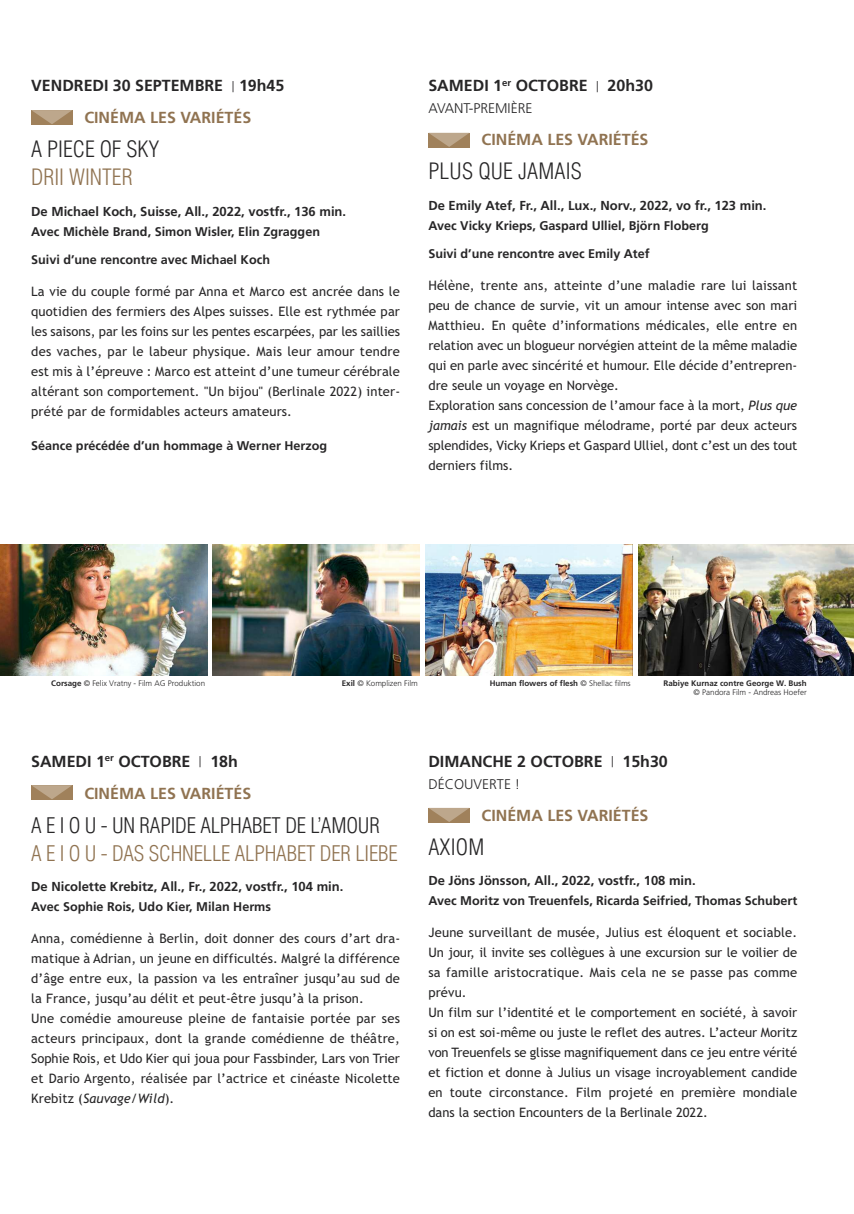
<style>
.page{position:relative;width:854px;height:1214px;background:#fff}
.page>*{position:absolute;margin:0;border:0;box-sizing:border-box;transform-origin:0 0}
.t1{font:300 condensed 22px "Helvetica";letter-spacing:.01em;color:#272627}
.t2{font:300 condensed 22px "Helvetica";color:#907351}
.t3{font:300 condensed 21px "Helvetica";letter-spacing:-.01em;color:#907351}
.t4{font:300 condensed 21px "Helvetica";letter-spacing:-.01em;color:#272627}
.t5{font:700 16px/32px "Frutiger";color:#272627}
.t6{font:700 16px "Frutiger";color:#907351}
.t7{font:300 14px "Frutiger";color:#272627}
.t8{font:13px/20px "Trebuchet MS";letter-spacing:.005em;color:#272627}
.t9{font:700 13px "Frutiger";color:#272627}
.t10{font:700 12.6px "Frutiger";color:#272627}
.t11{font:300 8px "Frutiger";color:#272627}
.t12{font:700 8px "Frutiger";color:#272627}
.s1{font-family:"Helvetica Neue";font-weight:300;font-size:15px}
.s2{color:#907351}
.s3{font-style:italic}
.s4{font-weight:700}
.s5{font-weight:300}
</style>
<div class="page">
<svg style="left:428px;top:133px;width:41px;height:14px"></svg>
<svg style="left:428px;top:807px;width:41px;height:15px"></svg>
<div style="left:31px;top:110px;width:41px;height:15px;background:#a0815b"></div>
<svg style="left:32px;top:110px;width:40px;height:14px"></svg>
<svg style="left:31px;top:785px;width:41px;height:14px"></svg>
<img style="left:0;top:544px;width:207px;height:131px">
<img style="left:213px;top:544px;width:207px;height:131px">
<img style="left:425px;top:544px;width:207px;height:131px">
<img style="left:638px;top:544px;width:215px;height:131px">
<p class="t5" style="left:84px;top:71px;width:201px;text-indent:-53px">VENDREDI 30 SEPTEMBRE <span class="s1">|</span> 19h45<br><span class="s2">CINÉMA LES VARIÉTÉS</span></p>
<h1 class="t1" style="left:31px;top:137px;width:130px">A PIECE OF SKY</h1>
<h1 class="t2" style="left:31px;top:165px;width:103px">DRII WINTER</h1>
<p class="t9" style="left:31px;top:206px;width:316px">De Michael Koch, Suisse, All., 2022, vostfr., 136 min.</p>
<p class="t10" style="left:31px;top:226px;width:290px">Avec Michèle Brand, Simon Wisler, Elin Zgraggen</p>
<p class="t10" style="left:31px;top:254px;width:240px">Suivi d’une rencontre avec Michael Koch</p>
<p class="t8" style="left:31px;top:281px;width:370px;text-align:justify">La vie du couple formé par Anna et Marco est ancrée dans le quotidien des fermiers des Alpes suisses. Elle est rythmée par les saisons, par les foins sur les pentes escarpées, par les saillies des vaches, par le labeur physique. Mais leur amour tendre est mis à l’épreuve : Marco est atteint d’une tumeur cérébrale altérant son comportement. "Un bijou" (Berlinale 2022) inter&shy;prété par de formidables acteurs amateurs.</p>
<p class="t10" style="left:31px;top:440px;width:297px">Séance précédée d’un hommage à Werner Herzog</p>
<p class="t5" style="left:428px;top:71px;width:226px">SAMEDI 1<sup>er</sup> OCTOBRE <span class="s1">|</span> 20h30</p>
<p class="t7" style="left:428px;top:103px;width:106px">AVANT-PREMIÈRE</p>
<p class="t6" style="left:481px;top:133px;width:168px">CINÉMA LES VARIÉTÉS</p>
<h1 class="t1" style="left:428px;top:159px;width:155px">PLUS QUE JAMAIS</h1>
<p class="t9" style="left:428px;top:200px;width:339px">De Emily Atef, Fr., All., Lux., Norv., 2022, vo fr., 123 min.</p>
<p class="t10" style="left:428px;top:220px;width:282px">Avec Vicky Krieps, Gaspard Ulliel, Björn Floberg</p>
<p class="t10" style="left:428px;top:248px;width:223px">Suivi d’une rencontre avec Emily Atef</p>
<p class="t8" style="left:428px;top:275px;width:370px">Hélène, trente ans, atteinte d’une maladie rare lui laissant peu de chance de survie, vit un amour intense avec son mari Matthieu. En quête d’informations médicales, elle entre en relation avec un blogueur norvégien atteint de la même maladie qui en parle avec sincérité et humour. Elle décide d’entrepren&shy;dre seule un voyage en Norvège.<br>Exploration sans concession de l’amour face à la mort, <span class="s3">Plus que jamais</span> est un magnifique mélodrame, porté par deux acteurs splendides, Vicky Krieps et Gaspard Ulliel, dont c’est un des tout derniers films.</p>
<p class="t11" style="left:51px;top:679px;width:155px"><span class="s4">Corsage</span> © Felix Vratny - Film AG Produktion</p>
<p class="t11" style="left:342px;top:679px;width:78px"><span class="s4">Exil</span> © Komplizen Film</p>
<p class="t12" style="left:489px;top:679px;width:142px">Human flowers of flesh <span class="s5">© Shellac films</span></p>
<p class="t12" style="left:663px;top:679px;width:144px">Rabiye Kurnaz contre George W. Bush</p>
<p class="t11" style="left:693px;top:689px;width:114px">© Pandora Film - Andreas Hoefer</p>
<p class="t5" style="left:84px;top:746px;width:168px;text-indent:-53px">SAMEDI 1<sup>er</sup> OCTOBRE <span class="s1">|</span> 18h<br><span class="s2">CINÉMA LES VARIÉTÉS</span></p>
<h2 class="t4" style="left:31px;top:812px;width:350px">A E I O U - UN RAPIDE ALPHABET DE L’AMOUR</h2>
<h2 class="t3" style="left:31px;top:840px;width:368px">A E I O U - DAS SCHNELLE ALPHABET DER LIEBE</h2>
<p class="t9" style="left:31px;top:880px;width:313px">De Nicolette Krebitz, All., Fr., 2022, vostfr., 104 min.</p>
<p class="t10" style="left:31px;top:901px;width:241px">Avec Sophie Rois, Udo Kier, Milan Herms</p>
<p class="t8" style="left:31px;top:928px;width:370px">Anna, comédienne à Berlin, doit donner des cours d’art dra&shy;matique à Adrian, un jeune en difficultés. Malgré la différence d’âge entre eux, la passion va les entraîner jusqu’au sud de la France, jusqu’au délit et peut-être jusqu’à la prison.<br>Une comédie amoureuse pleine de fantaisie portée par ses acteurs principaux, dont la grande comédienne de théâtre, Sophie Rois, et Udo Kier qui joua pour Fassbinder, Lars von Trier et Dario Argento, réalisée par l’actrice et cinéaste Nicolette Krebitz (<span class="s3">Sauvage</span>/<span class="s3">Wild</span>).</p>
<p class="t5" style="left:428px;top:746px;width:241px">DIMANCHE 2 OCTOBRE <span class="s1">|</span> 15h30</p>
<p class="t7" style="left:428px;top:778px;width:93px">DÉCOUVERTE !</p>
<p class="t6" style="left:481px;top:808px;width:168px">CINÉMA LES VARIÉTÉS</p>
<h1 class="t1" style="left:428px;top:834px;width:57px">AXIOM</h1>
<p class="t9" style="left:428px;top:874px;width:269px">De Jöns Jönsson, All., 2022, vostfr., 108 min.</p>
<p class="t10" style="left:428px;top:895px;width:370px">Avec Moritz von Treuenfels, Ricarda Seifried, Thomas Schubert</p>
<p class="t8" style="left:428px;top:922px;width:370px">Jeune surveillant de musée, Julius est éloquent et sociable.<br>Un jour, il invite ses collègues à une excursion sur le voilier de sa famille aristocratique. Mais cela ne se passe pas comme prévu.<br>Un film sur l’identité et le comportement en société, à savoir si on est soi-même ou juste le reflet des autres. L’acteur Moritz von Treuenfels se glisse magnifiquement dans ce jeu entre vérité et fiction et donne à Julius un visage incroyablement candide en toute circonstance. Film projeté en première mondiale dans la section Encounters de la Berlinale 2022.</p>
</div>
